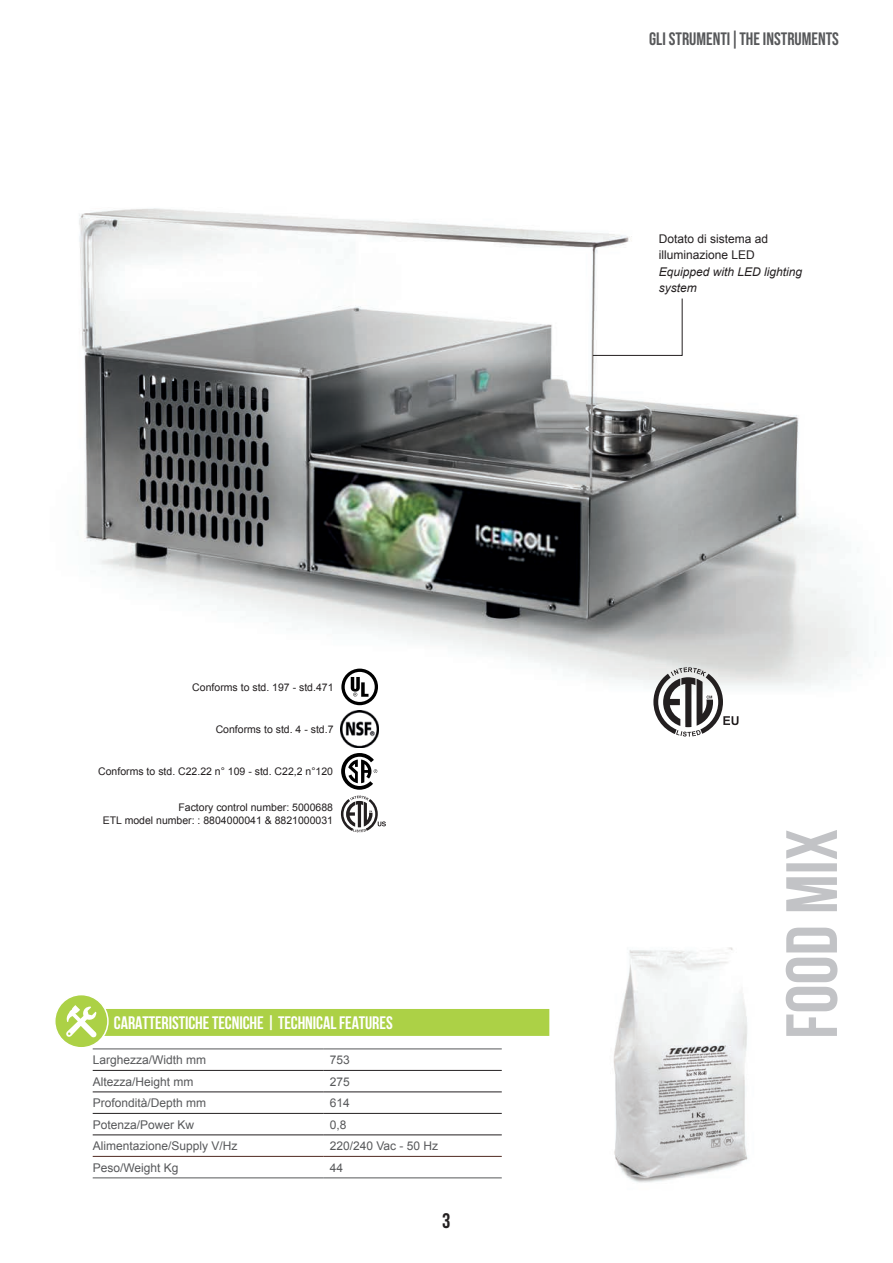
<style>
.page{position:relative;width:893px;height:1263px;background:#fff}
.page>*{position:absolute;margin:0;border:0;box-sizing:border-box;transform-origin:0 0}
.t1{font:21px "Bebas Neue";color:#231f20}
.t2{font:700 18px "Bebas Neue";letter-spacing:-.005em;color:#fff}
.t3{font:18px "Bebas Neue";color:#57585a}
.t4{font:12px "Arial";color:#57585a}
.t5{font:12px/16.5px "Arial";color:#231f20}
.t6{font:italic 12px/16.5px "Arial";color:#231f20}
.t7{font:10.5px "Arial";color:#231f20}
</style>
<div class="page">
<img style="left:79px;top:208px;width:778px;height:588px">
<svg style="left:653px;top:667px;width:85px;height:69px"></svg>
<img style="left:341px;top:710px;width:37px;height:38px">
<svg style="left:341px;top:796px;width:45px;height:36px"></svg>
<svg style="left:341px;top:753px;width:36px;height:37px"></svg>
<svg style="left:340px;top:667px;width:39px;height:39px"></svg>
<svg style="left:341px;top:669px;width:37px;height:36px"></svg>
<img style="left:613px;top:947px;width:173px;height:236px">
<svg style="left:786px;top:830px;width:51px;height:206px"></svg>
<div style="left:98px;top:1009px;width:451px;height:27px;background:#acd146;border:2px solid #acd146"></div>
<div style="left:55px;top:994px;width:53px;height:54px;background:#acd146;border-radius:50%"></div>
<div style="left:54px;top:994px;width:55px;height:54px;border:2px solid #fff;border-radius:50%"></div>
<svg style="left:66px;top:1005px;width:31px;height:33px"></svg>
<hr style="left:93px;top:1156px;width:231px;height:1px;background:#502a21">
<hr style="left:324px;top:1156px;width:178px;height:1px;background:#502a21">
<hr style="left:93px;top:1070px;width:231px;height:1px;background:#231f20">
<hr style="left:324px;top:1070px;width:178px;height:1px;background:#231f20">
<hr style="left:93px;top:1091px;width:231px;height:1px;background:#231f20">
<hr style="left:324px;top:1091px;width:178px;height:1px;background:#231f20">
<hr style="left:93px;top:1113px;width:231px;height:1px;background:#231f20">
<hr style="left:324px;top:1113px;width:178px;height:1px;background:#231f20">
<hr style="left:93px;top:1134px;width:231px;height:1px;background:#231f20">
<hr style="left:324px;top:1134px;width:178px;height:1px;background:#231f20">
<hr style="left:93px;top:1048px;width:231px;height:1px;background:#57585a">
<hr style="left:324px;top:1048px;width:178px;height:1px;background:#57585a">
<hr style="left:93px;top:1177px;width:231px;height:1px;background:#57585a">
<hr style="left:324px;top:1177px;width:178px;height:1px;background:#57585a">
<svg style="left:592px;top:298px;width:91px;height:58px"></svg>
<p class="t7" style="left:192px;top:680px;width:143px">Conforms to std. 197 - std.471</p>
<p class="t7" style="left:216px;top:722px;width:119px">Conforms to std. 4 - std.7</p>
<p class="t7" style="left:98px;top:765px;width:236px">Conforms to std. C22.22 n° 109 - std. C22,2 n°120</p>
<p class="t7" style="left:178px;top:800px;width:156px">Factory control number: 5000688</p>
<p class="t7" style="left:103px;top:813px;width:232px">ETL model number: : 8804000041 &amp; 8821000031</p>
<p class="t2" style="left:114px;top:1013px;width:280px">CARATTERISTICHE TECNICHE | TECHNICAL FEATURES</p>
<p class="t4" style="left:93px;top:1052px;width:115px">Larghezza/Width mm</p>
<p class="t4" style="left:330px;top:1052px;width:22px">753</p>
<p class="t4" style="left:93px;top:1073px;width:102px">Altezza/Height mm</p>
<p class="t4" style="left:330px;top:1073px;width:22px">275</p>
<p class="t4" style="left:93px;top:1095px;width:115px">Profondità/Depth mm</p>
<p class="t4" style="left:330px;top:1095px;width:22px">614</p>
<p class="t4" style="left:93px;top:1116px;width:103px">Potenza/Power Kw</p>
<p class="t4" style="left:330px;top:1116px;width:18px">0,8</p>
<p class="t4" style="left:93px;top:1138px;width:146px">Alimentazione/Supply V/Hz</p>
<p class="t4" style="left:330px;top:1138px;width:110px">220/240 Vac - 50 Hz</p>
<p class="t4" style="left:93px;top:1159px;width:87px">Peso/Weight Kg</p>
<p class="t4" style="left:330px;top:1159px;width:15px">44</p>
<h1 class="t1" style="left:442px;top:1208px;width:10px">3</h1>
<p class="t3" style="left:649px;top:29px;width:191px">GLI STRUMENTI|THE INSTRUMENTS</p>
<p class="t5" style="left:659px;top:230px;width:111px">Dotato di sistema ad illuminazione LED</p>
<p class="t6" style="left:659px;top:263px;width:145px">Equipped with LED lighting system</p>
</div>
